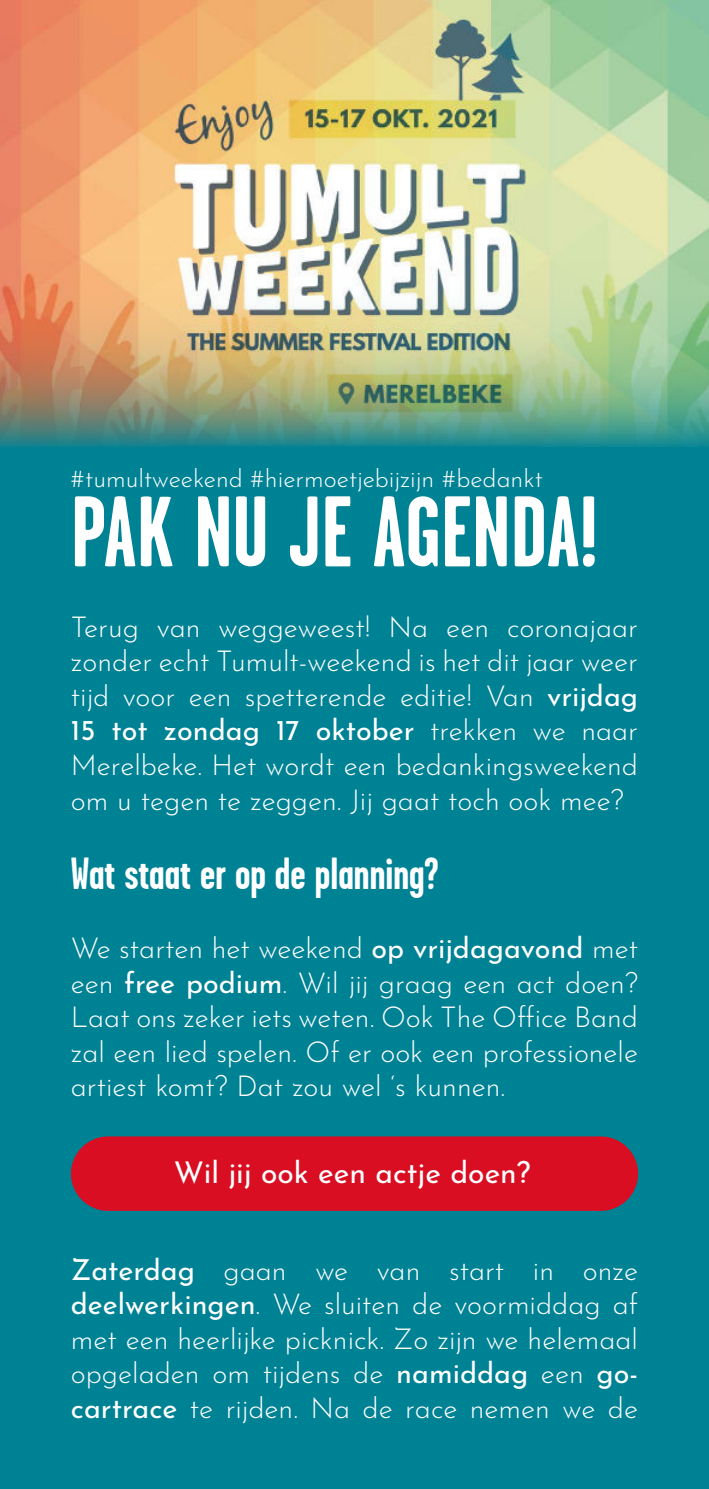
<style>
.page{position:relative;width:709px;height:1489px;background:#fff}
.page>*{position:absolute;margin:0;border:0;box-sizing:border-box;transform-origin:0 0}
.t1{font:700 100px "Garage Gothic";color:#fff}
.t2{font:700 45px "Garage Gothic";color:#fff}
.t3{font:30px "Josefin Sans";color:#fff}
.t4{font:300 28.75px/34.5px "Josefin Sans";color:#fff;text-align:justify}
.t5{font:300 25px "Josefin Sans";color:#fff}
.s1{font-weight:400}
</style>
<div class="page">
<div style="left:0;top:0;width:709px;height:1488px;background:#008295"></div>
<img style="left:0;top:0;width:709px;height:447px">
<div style="left:71px;top:1136px;width:567px;height:74px;background:#d90e22;border-radius:37px"></div>
<p class="t5" style="left:71px;top:467px;width:473px">#tumultweekend #hiermoetjebijzijn #bedankt</p>
<h1 class="t1" style="left:71px;top:487px;width:528px">PAK NU JE AGENDA!</h1>
<p class="t4" style="left:71px;top:612px;width:568px">Terug van weggeweest! Na een coronajaar zonder echt Tumult-weekend is het dit jaar weer tijd voor een spetterende editie! Van <span class="s1">vrijdag 15 tot zondag 17 oktober</span> trekken we naar Merelbeke. Het wordt een bedankingsweekend om u tegen te zeggen. Jij gaat toch ook mee?</p>
<h2 class="t2" style="left:71px;top:853px;width:369px">Wat staat er op de planning?</h2>
<p class="t4" style="left:71px;top:933px;width:568px">We starten het weekend <span class="s1">op vrijdagavond</span> met een <span class="s1">free podium</span>. Wil jij graag een act doen?<br>Laat ons zeker iets weten. Ook The Office Band zal een lied spelen. Of er ook een professionele artiest komt? Dat zou wel ‘s kunnen.</p>
<p class="t3" style="left:174px;top:1159px;width:358px">Wil jij ook een actje doen?</p>
<p class="t4" style="left:71px;top:1254px;width:568px"><span class="s1">Zaterdag</span> gaan we van start in onze <span class="s1">deelwerkingen</span>. We sluiten de voormiddag af met een heerlijke picknick. Zo zijn we helemaal opgeladen om tijdens de <span class="s1">namiddag</span> een <span class="s1">go&shy;cartrace</span> te rijden. Na de race nemen we de</p>
</div>
